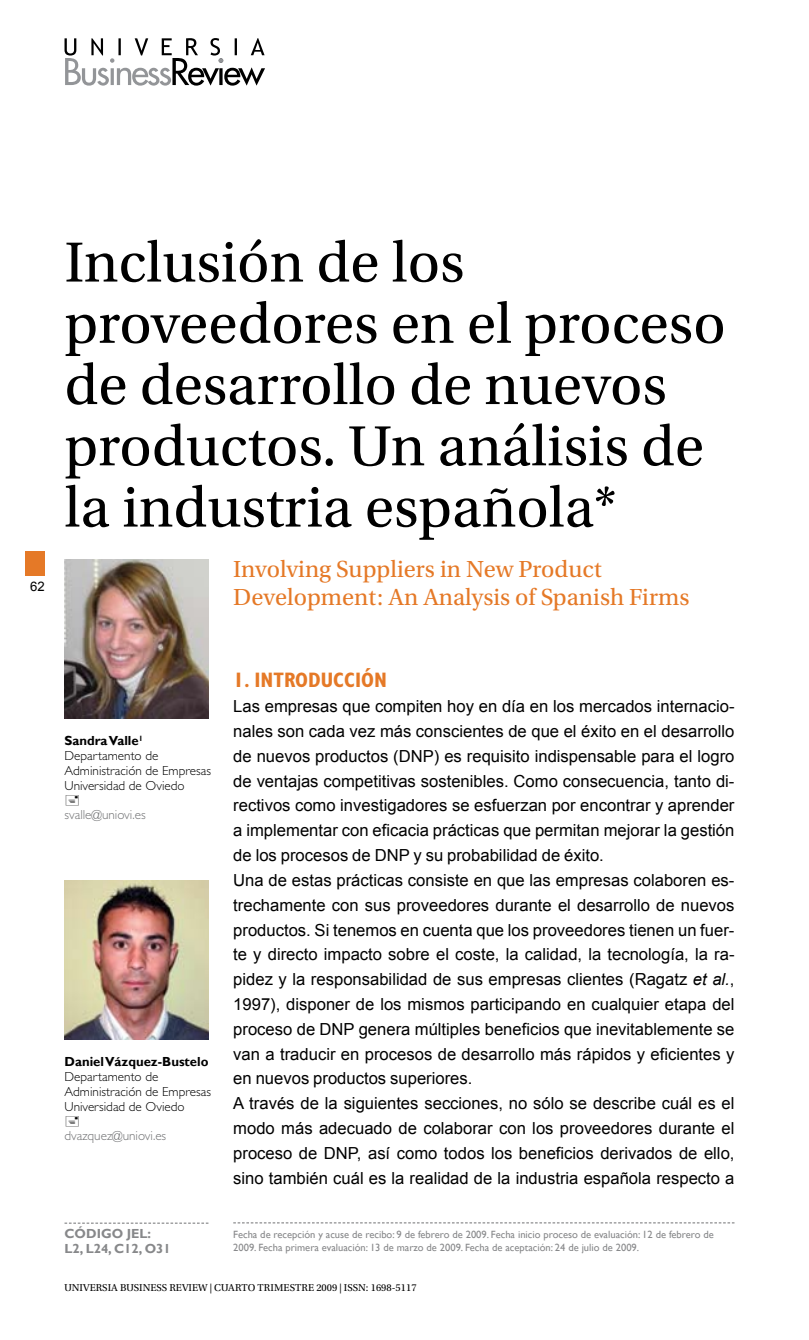
<style>
.page{position:relative;width:809px;height:1340px;background:#fff}
.page>*{position:absolute;margin:0;border:0;box-sizing:border-box;transform-origin:0 0}
.t1{font:59.5px/61.2px "Utopia Std";color:#000}
.t2{font:24.5px/28px "Utopia Std";color:#e57927}
.t3{font:700 condensed 21px "Gill Sans Std";color:#e57927}
.t4{font:16.62px/24.8px "Arial";color:#000}
.t5{font:300 13.12px/14.9px "Gill Sans Std";color:#000}
.t6{font:300 13.12px "Gill Sans Std";color:#707173}
.t7{font:700 13.12px "Gill Sans";color:#000}
.t8{font:700 13.12px/14.9px "Gill Sans";color:#87888a}
.t9{font:13.12px "Arial";color:#000}
.t10{font:10.5px/12.6px "Gill Sans";color:#87888a}
.t11{font:10.5px "Utopia Std";color:#000}
.s1{font-style:italic}
</style>
<div class="page">
<div style="left:25px;top:551px;width:20px;height:24px;background:#e57927"></div>
<svg style="left:233px;top:1222px;width:501px;height:1px"></svg>
<svg style="left:64px;top:1222px;width:144px;height:1px"></svg>
<svg style="left:64px;top:38px;width:201px;height:48px"></svg>
<img style="left:64px;top:880px;width:144px;height:159px">
<img style="left:64px;top:559px;width:144px;height:159px">
<p class="t9" style="left:30px;top:577px;width:16px">62</p>
<h1 class="t1" style="left:64px;top:233px;width:662px">Inclusión de los proveedores en el proceso de desarrollo de nuevos productos. Un análisis de la industria española*</h1>
<h2 class="t2" style="left:233px;top:556px;width:458px">Involving Suppliers in New Product<br>Development: An Analysis of Spanish Firms</h2>
<p class="t7" style="left:64px;top:733px;width:80px">Sandra Valle<sup>1</sup></p>
<p class="t5" style="left:64px;top:748px;width:148px">Departamento de<br>Administración de Empresas<br>Universidad de Oviedo</p>
<p class="t6" style="left:64px;top:807px;width:83px">svalle@uniovi.es</p>
<p class="t7" style="left:64px;top:1054px;width:145px">Daniel Vázquez-Bustelo</p>
<p class="t5" style="left:64px;top:1069px;width:148px">Departamento de<br>Administración de Empresas<br>Universidad de Oviedo</p>
<p class="t6" style="left:64px;top:1128px;width:103px">dvazquez@uniovi.es</p>
<p class="t8" style="left:64px;top:1226px;width:108px">CÓDIGO JEL:<br>L2, L24, C12, O31</p>
<p class="t3" style="left:233px;top:667px;width:155px">1. INTRODUCCIÓN</p>
<p class="t4" style="left:233px;top:694px;width:503px">Las empresas que compiten hoy en día en los mercados internacio&shy;nales son cada vez más conscientes de que el éxito en el desarrollo de nuevos productos (DNP) es requisito indispensable para el logro de ventajas competitivas sostenibles. Como consecuencia, tanto di&shy;rectivos como investigadores se esfuerzan por encontrar y aprender a implementar con eficacia prácticas que permitan mejorar la gestión de los procesos de DNP y su probabilidad de éxito.<br>Una de estas prácticas consiste en que las empresas colaboren es&shy;trechamente con sus proveedores durante el desarrollo de nuevos productos. Si tenemos en cuenta que los proveedores tienen un fuer&shy;te y directo impacto sobre el coste, la calidad, la tecnología, la ra&shy;pidez y la responsabilidad de sus empresas clientes (Ragatz <span class="s1">et al.</span>, 1997), disponer de los mismos participando en cualquier etapa del proceso de DNP genera múltiples beneficios que inevitablemente se van a traducir en procesos de desarrollo más rápidos y eficientes y en nuevos productos superiores.<br>A través de la siguientes secciones, no sólo se describe cuál es el modo más adecuado de colaborar con los proveedores durante el proceso de DNP, así como todos los beneficios derivados de ello, sino también cuál es la realidad de la industria española respecto a</p>
<p class="t10" style="left:233px;top:1228px;width:482px">Fecha de recepción y acuse de recibo: 9 de febrero de 2009. Fecha inicio proceso de evaluación: 12 de febrero de<br>2009. Fecha primera evaluación: 13 de marzo de 2009. Fecha de aceptación: 24 de julio de 2009.</p>
<p class="t11" style="left:64px;top:1281px;width:226px">UNIVERSIA BUSINESS REVIEW | CUARTO trimestre</p>
<p class="t11" style="left:316px;top:1281px;width:102px">2009 | ISSN: 1698-5117</p>
</div>
